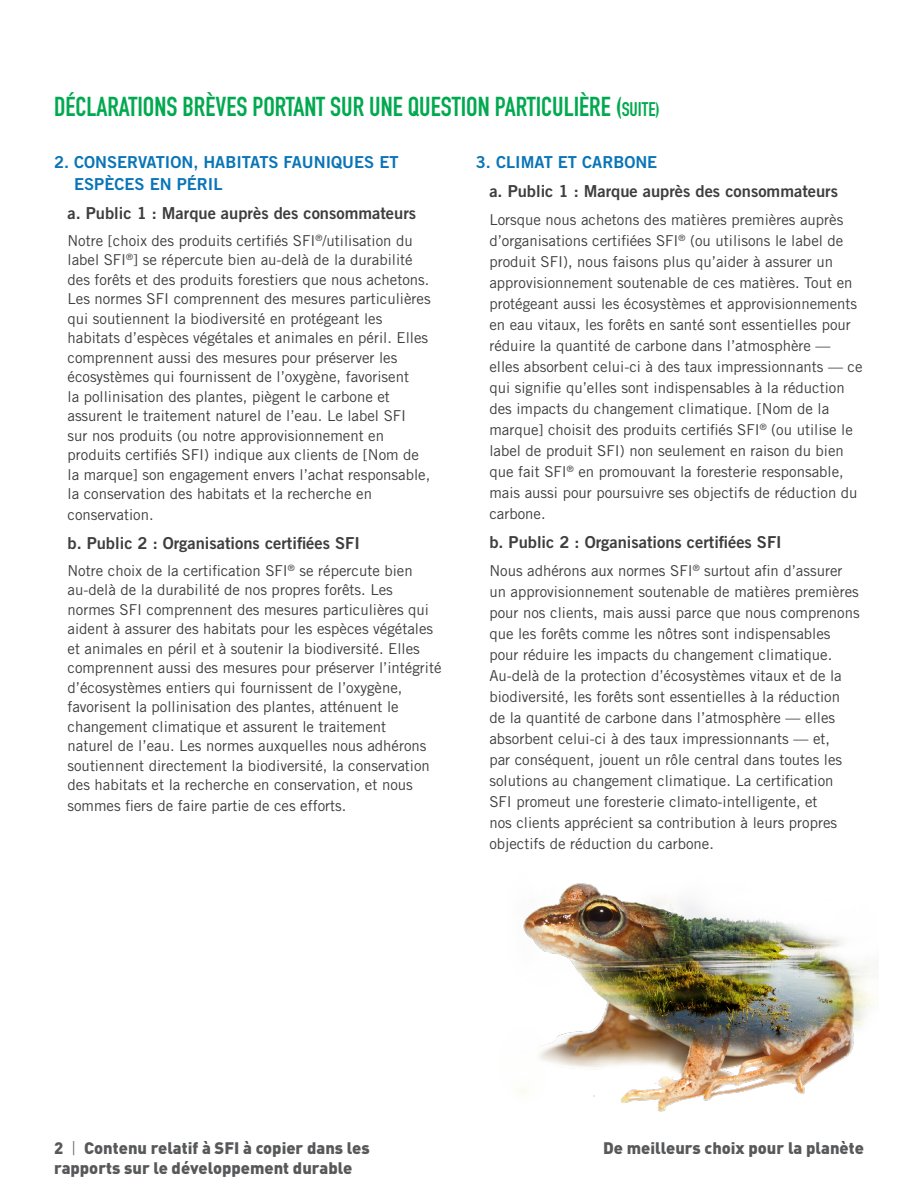
<style>
.page{position:relative;width:918px;height:1188px;background:#fff}
.page>*{position:absolute;margin:0;border:0;box-sizing:border-box;transform-origin:0 0}
.t1{font:700 27px "DIN Condensed";color:#00a94f}
.t2{font:16.5px "Trade Gothic Bold Two";color:#3e3e3f}
.t3{font:900 16.5px/19.8px "DIN";color:#57585a}
.t4{font:16.5px/22.5px "Trade Gothic Bold Two";color:#0975b8}
.t5{font:15px/21px "Trade Gothic";color:#3e3e3f}
.s1{font-size:19.5px}
.s2{font-weight:300}
</style>
<div class="page">
<img style="left:520px;top:883px;width:353px;height:229px">
<p class="t1" style="left:54px;top:88px;width:607px">DÉCLARATIONS BRÈVES PORTANT SUR UNE QUESTION PARTICULIÈRE (<span class="s1">SUITE)</span></p>
<p class="t4" style="left:74px;top:150px;width:326px;text-indent:-20px">2. CONSERVATION, HABITATS FAUNIQUES ET<br>ESPÈCES EN PÉRIL</p>
<p class="t2" style="left:68px;top:203px;width:350px">a. Public 1 : Marque auprès des consommateurs</p>
<p class="t5" style="left:68px;top:230px;width:365px;line-height:19.5px">Notre [choix des produits certifiés SFI<sup>®</sup>/utilisation du label SFI<sup>®</sup>] se répercute bien au-delà de la durabilité des forêts et des produits forestiers que nous achetons.<br>Les normes SFI comprennent des mesures particulières qui soutiennent la biodiversité en protégeant les habitats d’espèces végétales et animales en péril. Elles comprennent aussi des mesures pour préserver les écosystèmes qui fournissent de l’oxygène, favorisent<br>la pollinisation des plantes, piègent le carbone et assurent le traitement naturel de l’eau. Le label SFI<br>sur nos produits (ou notre approvisionnement en produits certifiés SFI) indique aux clients de [Nom de la marque] son engagement envers l’achat responsable, la conservation des habitats et la recherche en</p>
<p class="t5" style="left:68px;top:504px;width:88px">conservation.</p>
<p class="t2" style="left:68px;top:533px;width:294px">b. Public 2 : Organisations certifiées SFI</p>
<p class="t5" style="left:68px;top:560px;width:376px;line-height:19.5px">Notre choix de la certification SFI<sup>®</sup> se répercute bien au-delà de la durabilité de nos propres forêts. Les normes SFI comprennent des mesures particulières qui aident à assurer des habitats pour les espèces végétales et animales en péril et à soutenir la biodiversité. Elles comprennent aussi des mesures pour préserver l’intégrité d’écosystèmes entiers qui fournissent de l’oxygène, favorisent la pollinisation des plantes, atténuent le changement climatique et assurent le traitement<br>naturel de l’eau. Les normes auxquelles nous adhérons soutiennent directement la biodiversité, la conservation des habitats et la recherche en conservation, et nous</p>
<p class="t5" style="left:68px;top:795px;width:281px">sommes fiers de faire partie de ces efforts.</p>
<p class="t4" style="left:476px;top:150px;width:183px">3. CLIMAT ET CARBONE</p>
<p class="t2" style="left:489px;top:181px;width:350px">a. Public 1 : Marque auprès des consommateurs</p>
<p class="t5" style="left:489px;top:209px;width:375px">Lorsque nous achetons des matières premières auprès d’organisations certifiées SFI<sup>®</sup> (ou utilisons le label de produit SFI), nous faisons plus qu’aider à assurer un approvisionnement soutenable de ces matières. Tout en protégeant aussi les écosystèmes et approvisionnements en eau vitaux, les forêts en santé sont essentielles pour réduire la quantité de carbone dans l’atmosphère — elles absorbent celui-ci à des taux impressionnants — ce qui signifie qu’elles sont indispensables à la réduction des impacts du changement climatique. [Nom de la marque] choisit des produits certifiés SFI<sup>®</sup> (ou utilise le label de produit SFI) non seulement en raison du bien que fait SFI<sup>®</sup> en promouvant la foresterie responsable, mais aussi pour poursuivre ses objectifs de réduction du carbone.</p>
<p class="t2" style="left:489px;top:532px;width:294px">b. Public 2 : Organisations certifiées SFI</p>
<p class="t5" style="left:489px;top:560px;width:372px">Nous adhérons aux normes SFI<sup>®</sup> surtout afin d’assurer un approvisionnement soutenable de matières premières pour nos clients, mais aussi parce que nous comprenons que les forêts comme les nôtres sont indispensables pour réduire les impacts du changement climatique.<br>Au-delà de la protection d’écosystèmes vitaux et de la biodiversité, les forêts sont essentielles à la réduction<br>de la quantité de carbone dans l’atmosphère — elles absorbent celui-ci à des taux impressionnants — et,<br>par conséquent, jouent un rôle central dans toutes les solutions au changement climatique. La certification SFI promeut une foresterie climato-intelligente, et<br>nos clients apprécient sa contribution à leurs propres objectifs de réduction du carbone.</p>
<p class="t3" style="left:54px;top:1137px;width:317px">2 <span class="s2">|</span> Contenu relatif à SFI à copier dans les rapports sur le développement durable</p>
<p class="t3" style="left:603px;top:1137px;width:262px">De meilleurs choix pour la planète</p>
</div>
